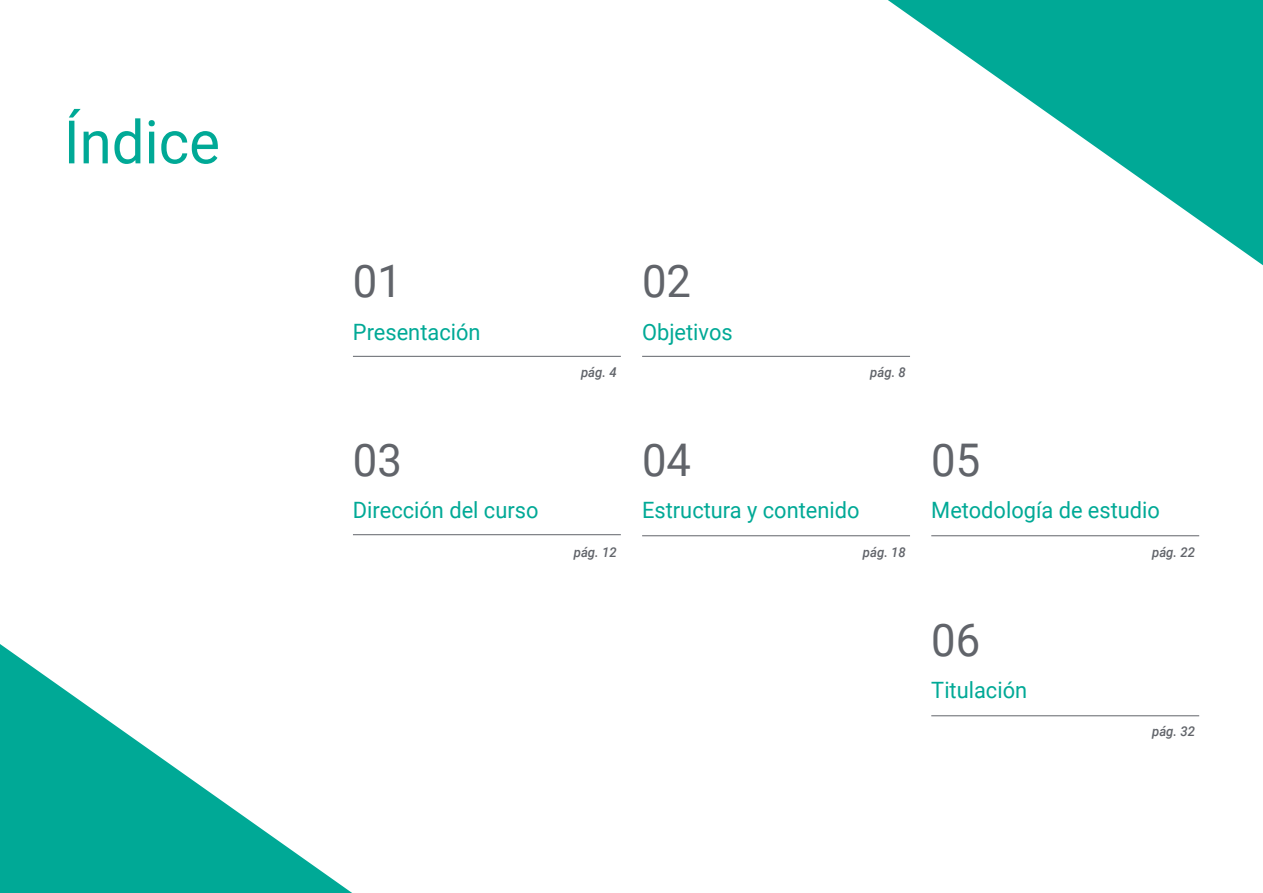
<style>
.page{position:relative;width:1263px;height:893px;background:#fff}
.page>*{position:absolute;margin:0;border:0;box-sizing:border-box;transform-origin:0 0}
.t1{font:60px "Roboto";color:#00a996}
.t2{font:45px "Roboto";color:#61646a}
.t3{font:22.5px "Roboto";color:#00a996}
.t4{font:italic 500 13.5px "Roboto";color:#61646a}
</style>
<div class="page">
<hr style="left:353px;top:356px;width:268px;height:1px;background:#61646a">
<hr style="left:642px;top:356px;width:268px;height:1px;background:#61646a">
<svg style="left:0;top:644px;width:352px;height:249px"></svg>
<svg style="left:888px;top:0;width:375px;height:265px"></svg>
<hr style="left:642px;top:535px;width:268px;height:1px;background:#61646a">
<hr style="left:931px;top:535px;width:268px;height:1px;background:#61646a">
<hr style="left:931px;top:715px;width:268px;height:1px;background:#61646a">
<hr style="left:353px;top:534px;width:268px;height:1px;background:#61646a">
<h1 class="t1" style="left:64px;top:100px;width:158px">Índice</h1>
<h2 class="t2" style="left:353px;top:250px;width:51px">01</h2>
<h2 class="t2" style="left:642px;top:250px;width:51px">02</h2>
<p class="t3" style="left:353px;top:316px;width:129px">Presentación</p>
<p class="t3" style="left:642px;top:316px;width:92px">Objetivos</p>
<p class="t4" style="left:581px;top:363px;width:37px">pág. 4</p>
<p class="t4" style="left:870px;top:363px;width:37px">pág. 8</p>
<h2 class="t2" style="left:353px;top:428px;width:51px">03</h2>
<h2 class="t2" style="left:642px;top:428px;width:51px">04</h2>
<h2 class="t2" style="left:931px;top:428px;width:51px">05</h2>
<p class="t3" style="left:353px;top:494px;width:187px">Dirección del curso</p>
<p class="t4" style="left:574px;top:543px;width:44px">pág. 12</p>
<p class="t3" style="left:642px;top:494px;width:219px">Estructura y contenido</p>
<p class="t4" style="left:863px;top:543px;width:44px">pág. 18</p>
<p class="t3" style="left:931px;top:494px;width:230px">Metodología de estudio</p>
<p class="t4" style="left:1152px;top:543px;width:44px">pág. 22</p>
<h2 class="t2" style="left:931px;top:608px;width:51px">06</h2>
<p class="t3" style="left:931px;top:674px;width:97px">Titulación</p>
<p class="t4" style="left:1152px;top:722px;width:44px">pág. 32</p>
</div>
